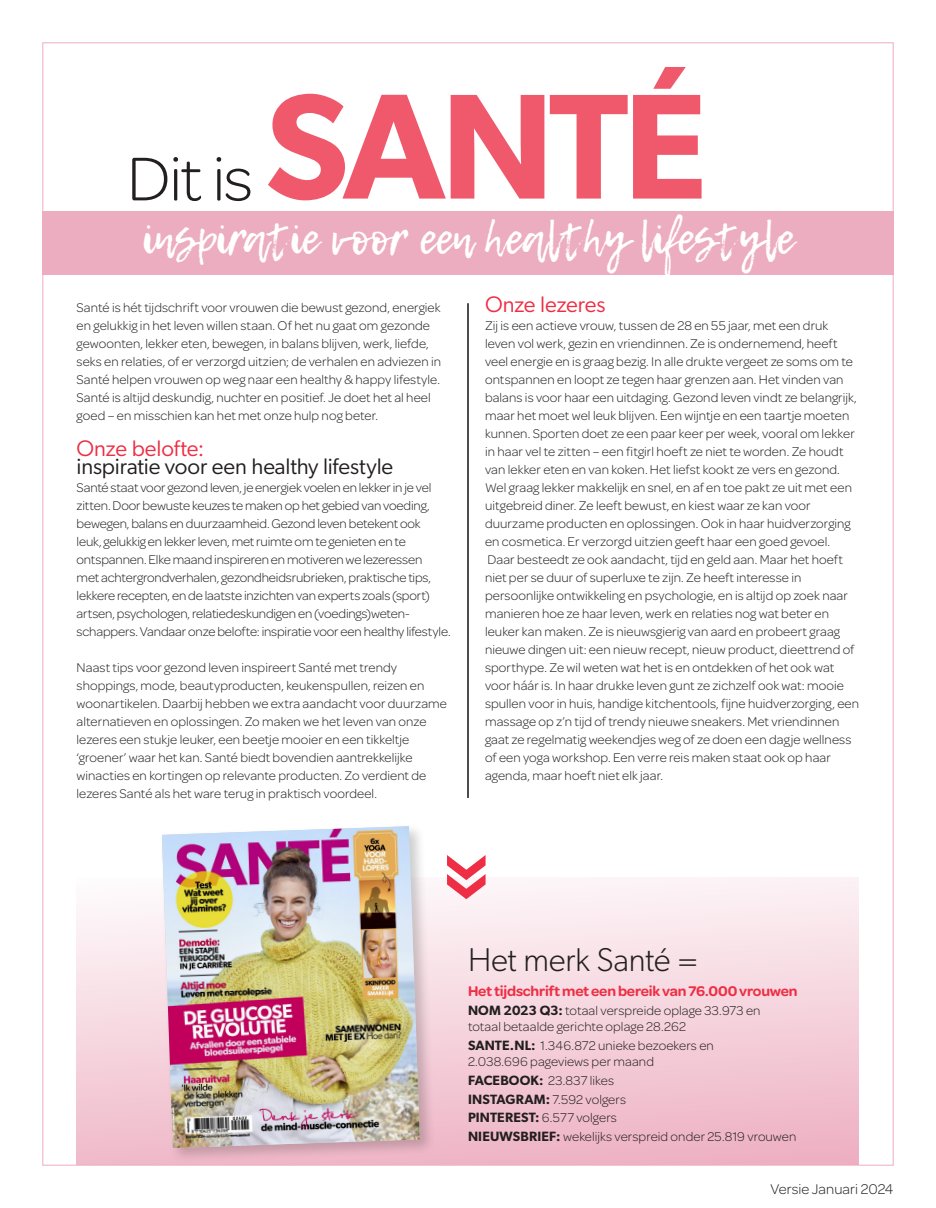
<style>
.page{position:relative;width:936px;height:1208px;background:#fff}
.page>*{position:absolute;margin:0;border:0;box-sizing:border-box;transform-origin:0 0}
.kop_LUBALIN{font:300 65.85px "Omnes";color:#231f20}
.tussenkop_Gibson_KAP{font:44.25px "Lemon Tuesday";letter-spacing:-.005em;color:#fff}
.bodytekst_Omnes_regu{font:300 33px "Gibson";letter-spacing:-.005em;color:#231f20}
.bodytekst_Omnes_regu-2{font:22.5px/18px "Gibson";letter-spacing:-.005em;color:#231f20}
.bodytekst_Omnes_regu-3{font:22.5px "Gibson";letter-spacing:-.005em;color:#ee2e44}
.bodytekst_Omnes_regu-4{font:600 15px "Omnes";letter-spacing:-.015em;color:#ee2e44}
.bodytekst_Omnes_regu-5{font:300 15px "Omnes";letter-spacing:.005em;color:#231f20}
.bodytekst_Omnes_regu-6{font:300 13.5px/18px "Omnes";letter-spacing:.005em;color:#231f20}
.s1{color:#ee2e44}
.s2{font-family:"Gibson";font-weight:600}
</style>
<div class="page">
<div style="left:77px;top:877px;width:781px;height:287px;background:linear-gradient(to bottom,#fdf6f8,#eeb3c4)"></div>
<div style="left:43px;top:212px;width:850px;height:63px;background:#edadc0"></div>
<svg style="left:268px;top:94px;width:359px;height:106px"></svg>
<svg style="left:633px;top:67px;width:68px;height:132px"></svg>
<div style="left:159px;top:823px;width:276px;height:341px;background:#231f20;opacity:.22"></div>
<img style="left:162px;top:826px;width:258px;height:322px">
<hr style="left:468px;top:303px;width:1px;height:495px;background:#231f20">
<hr style="left:467px;top:303px;width:1px;height:495px;background:#231f20">
<svg style="left:447px;top:877px;width:39px;height:22px"></svg>
<p class="kop_LUBALIN" style="left:127px;top:135px;width:127px">Dit is</p>
<p class="tussenkop_Gibson_KAP" style="left:142px;top:213px;width:653px">inspiratie voor een healthy lifestyle</p>
<p class="bodytekst_Omnes_regu-6" style="left:77px;top:297px;width:366px">Santé is hét tijdschrift voor vrouwen die bewust gezond, energiek en gelukkig in het leven willen staan. Of het nu gaat om gezonde gewoonten, lekker eten, bewegen, in balans blijven, werk, liefde, seks en relaties, of er verzorgd uitzien; de verhalen en adviezen in Santé helpen vrouwen op weg naar een healthy &amp; happy lifestyle.<br>Santé is altijd deskundig, nuchter en positief. Je doet het al heel goed – en misschien kan het met onze hulp nog beter.</p>
<p class="bodytekst_Omnes_regu-2" style="left:77px;top:439px;width:318px"><span class="s1">Onze belofte:<br></span>inspiratie voor een healthy lifestyle</p>
<p class="bodytekst_Omnes_regu-6" style="left:77px;top:477px;width:375px">Santé staat voor gezond leven, je energiek voelen en lekker in je vel zitten. Door bewuste keuzes te maken op het gebied van voeding, bewegen, balans en duurzaamheid. Gezond leven betekent ook<br>leuk, gelukkig en lekker leven, met ruimte om te genieten en te ontspannen. Elke maand inspireren en motiveren we lezeressen<br>met achtergrondverhalen, gezondheidsrubrieken, praktische tips, lekkere recepten, en de laatste inzichten van experts zoals (sport) artsen, psychologen, relatiedeskundigen en (voedings)weten&shy;schappers. Vandaar onze belofte: inspiratie voor een healthy lifestyle.</p>
<p class="bodytekst_Omnes_regu-6" style="left:77px;top:657px;width:372px">Naast tips voor gezond leven inspireert Santé met trendy shoppings, mode, beautyproducten, keukenspullen, reizen en woonartikelen. Daarbij hebben we extra aandacht voor duurzame alternatieven en oplossingen. Zo maken we het leven van onze lezeres een stukje leuker, een beetje mooier en een tikkeltje ‘groener’ waar het kan. Santé biedt bovendien aantrekkelijke winacties en kortingen op relevante producten. Zo verdient de lezeres Santé als het ware terug in praktisch voordeel.</p>
<p class="bodytekst_Omnes_regu-3" style="left:485px;top:290px;width:122px">Onze lezeres</p>
<p class="bodytekst_Omnes_regu-6" style="left:485px;top:315px;width:375px">Zij is een actieve vrouw, tussen de 28 en 55 jaar, met een druk leven vol werk, gezin en vriendinnen. Ze is ondernemend, heeft veel energie en is graag bezig. In alle drukte vergeet ze soms om te ontspannen en loopt ze tegen haar grenzen aan. Het vinden van balans is voor haar een uitdaging. Gezond leven vindt ze belangrijk, maar het moet wel leuk blijven. Een wijntje en een taartje moeten kunnen. Sporten doet ze een paar keer per week, vooral om lekker in haar vel te zitten – een fitgirl hoeft ze niet te worden. Ze houdt van lekker eten en van koken. Het liefst kookt ze vers en gezond.<br>Wel graag lekker makkelijk en snel, en af en toe pakt ze uit met een uitgebreid diner. Ze leeft bewust, en kiest waar ze kan voor duurzame producten en oplossingen. Ook in haar huidverzorging en cosmetica. Er verzorgd uitzien geeft haar een goed gevoel.<br>Daar besteedt ze ook aandacht, tijd en geld aan. Maar het hoeft niet per se duur of superluxe te zijn. Ze heeft interesse in persoonlijke ontwikkeling en psychologie, en is altijd op zoek naar manieren hoe ze haar leven, werk en relaties nog wat beter en leuker kan maken. Ze is nieuwsgierig van aard en probeert graag nieuwe dingen uit: een nieuw recept, nieuw product, dieettrend of sporthype. Ze wil weten wat het is en ontdekken of het ook wat voor háár is. In haar drukke leven gunt ze zichzelf ook wat: mooie spullen voor in huis, handige kitchentools, fijne huidverzorging, een massage op z’n tijd of trendy nieuwe sneakers. Met vriendinnen gaat ze regelmatig weekendjes weg of ze doen een dagje wellness of een yoga workshop. Een verre reis maken staat ook op haar agenda, maar hoeft niet elk jaar.</p>
<p class="bodytekst_Omnes_regu" style="left:468px;top:939px;width:232px">Het merk Santé =</p>
<p class="bodytekst_Omnes_regu-4" style="left:468px;top:980px;width:331px">Het tijdschrift met een bereik van 76.000 vrouwen</p>
<p class="bodytekst_Omnes_regu-6" style="left:468px;top:1001px;width:294px;line-height:16.5px"><span class="s2">NOM 2023 Q3:</span> totaal verspreide oplage 33.973 en totaal betaalde gerichte oplage 28.262</p>
<p class="bodytekst_Omnes_regu-6" style="left:468px;top:1036px;width:247px;line-height:16.5px"><span class="s2">SANTE.NL:</span> 1.346.872 unieke bezoekers en<br>2.038.696 pageviews per maand</p>
<p class="bodytekst_Omnes_regu-6" style="left:468px;top:1070px;width:147px"><span class="s2">FACEBOOK:</span> 23.837 likes</p>
<p class="bodytekst_Omnes_regu-6" style="left:468px;top:1089px;width:160px"><span class="s2">INSTAGRAM:</span> 7.592 volgers</p>
<p class="bodytekst_Omnes_regu-6" style="left:468px;top:1108px;width:150px"><span class="s2">PINTEREST:</span> 6.577 volgers</p>
<p class="bodytekst_Omnes_regu-6" style="left:468px;top:1126px;width:330px"><span class="s2">NIEUWSBRIEF:</span> wekelijks verspreid onder 25.819 vrouwen</p>
<p class="bodytekst_Omnes_regu-5" style="left:770px;top:1179px;width:124px">Versie Januari 2024</p>
</div>
